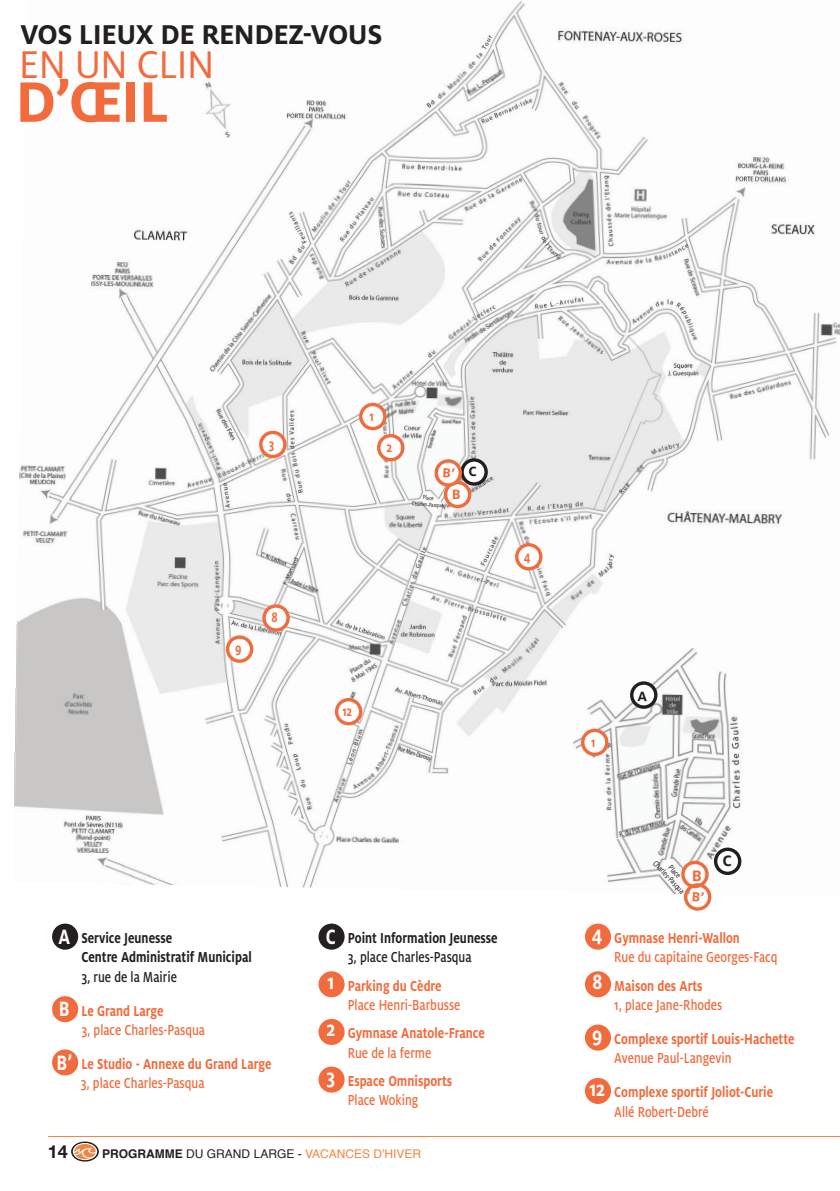
<style>
.page{position:relative;width:840px;height:1191px;background:#fff}
.page>*{position:absolute;margin:0;border:0;box-sizing:border-box;transform-origin:0 0}
.t1{font:700 63.2px "Milo OT";color:#f26b3d}
.t2{font:42.8px "Milo OT";letter-spacing:-.025em;color:#f26b3d}
.t3{font:700 30.2px "Milo OT";letter-spacing:-.015em;color:#231f20}
.t4{font:700 23px "Milo OT";color:#fff;scale:.8 1}
.t5{font:700 18px "Helvetica Neue";color:#231f20}
.t6{font:700 16px/19.2px "Milo OT";color:#f26b3d;scale:.8 1}
.t7{font:500 16px/19.2px "Milo OT";color:#f26b3d;scale:.8 1}
.t8{font:700 16px/19.2px "Milo OT";color:#231f20;scale:.8 1}
.t9{font:12px "Helvetica";color:#f58543}
.t10{font:8.2px "Myriad Pro";color:#231f20;scale:.8 1}
.t11{font:6.2px "Myriad Pro";color:#231f20;scale:.8 1}
.s1{font-weight:500}
.s2{font-weight:700}
.s3{font-weight:700;color:#231f20}
.s4{color:#231f20}
</style>
<div class="page">
<img style="left:14px;top:0;width:825px;height:897px">
<svg style="left:360px;top:404px;width:25px;height:25px"></svg>
<div style="left:359px;top:403px;width:27px;height:27px;border:3px solid #f26b3d;border-radius:50%"></div>
<svg style="left:582px;top:730px;width:24px;height:24px"></svg>
<div style="left:580px;top:728px;width:28px;height:28px;border:3px solid #f26b3d;border-radius:50%"></div>
<svg style="left:631px;top:683px;width:24px;height:24px"></svg>
<div style="left:629px;top:681px;width:28px;height:28px;border:3px solid #231f20;border-radius:50%"></div>
<svg style="left:445px;top:482px;width:24px;height:24px"></svg>
<div style="left:443px;top:481px;width:28px;height:27px;border:3px solid #f26b3d;border-radius:50%"></div>
<svg style="left:682px;top:862px;width:24px;height:24px"></svg>
<div style="left:680px;top:860px;width:28px;height:28px;border:3px solid #f26b3d;border-radius:50%"></div>
<div style="left:683px;top:883px;width:28px;height:27px;border:3px solid #f26b3d;border-radius:50%"></div>
<svg style="left:516px;top:544px;width:24px;height:25px"></svg>
<div style="left:514px;top:543px;width:28px;height:27px;border:3px solid #f26b3d;border-radius:50%"></div>
<svg style="left:227px;top:637px;width:24px;height:24px"></svg>
<div style="left:226px;top:635px;width:27px;height:28px;border:3px solid #f26b3d;border-radius:50%"></div>
<svg style="left:264px;top:606px;width:24px;height:24px"></svg>
<div style="left:262px;top:604px;width:28px;height:28px;border:3px solid #f26b3d;border-radius:50%"></div>
<svg style="left:336px;top:699px;width:24px;height:25px"></svg>
<div style="left:334px;top:698px;width:28px;height:27px;border:3px solid #f26b3d;border-radius:50%"></div>
<svg style="left:461px;top:460px;width:25px;height:24px"></svg>
<div style="left:460px;top:458px;width:27px;height:28px;border:3px solid #231f20;border-radius:50%"></div>
<svg style="left:715px;top:849px;width:24px;height:24px"></svg>
<div style="left:713px;top:847px;width:28px;height:28px;border:3px solid #231f20;border-radius:50%"></div>
<svg style="left:436px;top:461px;width:24px;height:24px"></svg>
<div style="left:434px;top:459px;width:28px;height:28px;border:3px solid #f26b3d;border-radius:50%"></div>
<div style="left:52px;top:923px;width:26px;height:26px;background:#231f20;border-radius:50%"></div>
<div style="left:52px;top:996px;width:26px;height:26px;background:#f26b3d;border-radius:50%"></div>
<div style="left:52px;top:1049px;width:26px;height:26px;background:#f26b3d;border-radius:50%"></div>
<div style="left:318px;top:923px;width:26px;height:26px;background:#231f20;border-radius:50%"></div>
<div style="left:318px;top:971px;width:26px;height:26px;background:#f26b3d;border-radius:50%"></div>
<div style="left:318px;top:1019px;width:26px;height:26px;background:#f26b3d;border-radius:50%"></div>
<div style="left:318px;top:1066px;width:26px;height:26px;background:#f26b3d;border-radius:50%"></div>
<div style="left:584px;top:923px;width:26px;height:26px;background:#f26b3d;border-radius:50%"></div>
<div style="left:584px;top:971px;width:26px;height:26px;background:#f26b3d;border-radius:50%"></div>
<div style="left:584px;top:1024px;width:26px;height:26px;background:#f26b3d;border-radius:50%"></div>
<div style="left:584px;top:1077px;width:26px;height:27px;background:#f26b3d;border-radius:50%"></div>
<svg style="left:71px;top:1141px;width:28px;height:20px"></svg>
<svg style="left:73px;top:1142px;width:24px;height:18px"></svg>
<hr style="left:48px;top:1136px;width:791px;height:1px;background:#f58543">
<svg style="left:378px;top:435px;width:24px;height:25px"></svg>
<div style="left:377px;top:434px;width:27px;height:27px;border:3px solid #f26b3d;border-radius:50%"></div>
<svg style="left:260px;top:432px;width:25px;height:24px"></svg>
<div style="left:259px;top:430px;width:27px;height:28px;border:3px solid #f26b3d;border-radius:50%"></div>
<svg style="left:369px;top:413px;width:3px;height:8px"></svg>
<svg style="left:591px;top:739px;width:3px;height:7px"></svg>
<svg style="left:637px;top:691px;width:9px;height:10px"></svg>
<svg style="left:452px;top:489px;width:8px;height:10px"></svg>
<svg style="left:692px;top:870px;width:8px;height:11px"></svg>
<svg style="left:524px;top:553px;width:6px;height:10px"></svg>
<svg style="left:235px;top:645px;width:6px;height:10px"></svg>
<svg style="left:272px;top:612px;width:5px;height:10px"></svg>
<svg style="left:342px;top:708px;width:9px;height:8px"></svg>
<svg style="left:469px;top:466px;width:7px;height:10px"></svg>
<svg style="left:723px;top:855px;width:8px;height:11px"></svg>
<svg style="left:692px;top:892px;width:11px;height:5px"></svg>
<svg style="left:443px;top:468px;width:11px;height:10px"></svg>
<svg style="left:387px;top:444px;width:4px;height:8px"></svg>
<svg style="left:269px;top:441px;width:5px;height:10px"></svg>
<p class="t3" style="left:20px;top:18px;width:363px">VOS LIEUX DE RENDEZ-VOUS</p>
<p class="t2" style="left:19px;top:41px;width:197px">EN UN CLIN</p>
<p class="t1" style="left:15px;top:66px;width:155px">D’ŒIL</p>
<p class="t11" style="left:423px;top:493px;width:15px;rotate:4deg">Place</p>
<p class="t11" style="left:412px;top:499px;width:41px;rotate:4deg">Charles-Pasqua</p>
<p class="t4" style="left:58px;top:923px;width:16px">A</p>
<p class="t8" style="left:81px;top:928px;width:214px">Service Jeunesse<br>Centre Administratif Municipal<br><span class="s1">3, rue de la Mairie</span></p>
<p class="t4" style="left:59px;top:996px;width:15px">B</p>
<p class="t7" style="left:81px;top:1001px;width:156px"><span class="s2">Le Grand Large<br></span>3, place Charles-Pasqua</p>
<p class="t4" style="left:56px;top:1049px;width:21px">B’</p>
<p class="t6" style="left:81px;top:1054px;width:240px">Le Studio - Annexe du Grand Large<br><span class="s1">3, place Charles-Pasqua</span></p>
<p class="t4" style="left:325px;top:923px;width:14px">C</p>
<p class="t8" style="left:347px;top:928px;width:189px">Point Information Jeunesse<br><span class="s1">3, place Charles-Pasqua</span></p>
<p class="t4" style="left:327px;top:968px;width:10px">1</p>
<p class="t7" style="left:347px;top:976px;width:142px"><span class="s2">Parking du Cèdre<br></span>Place Henri-Barbusse</p>
<p class="t4" style="left:326px;top:1016px;width:12px">2</p>
<p class="t6" style="left:347px;top:1023px;width:173px">Gymnase Anatole-France<br><span class="s1">Rue de la ferme</span></p>
<p class="t4" style="left:326px;top:1064px;width:12px">3</p>
<p class="t6" style="left:347px;top:1071px;width:132px">Espace Omnisports<br><span class="s1">Place Woking</span></p>
<p class="t5" style="left:48px;top:1137px;width:22px">14</p>
<p class="t9" style="left:102px;top:1145px;width:320px"><span class="s3">PROGRAMME</span> <span class="s4">DU GRAND LARGE -</span> VACANCES D'HIVER</p>
<p class="t10" style="left:657px;top:858px;width:54px;rotate:47deg">Charles-Pasqua</p>
<p class="t10" style="left:673px;top:863px;width:20px;rotate:47deg">Place</p>
<p class="t4" style="left:591px;top:921px;width:15px">4</p>
<p class="t7" style="left:614px;top:928px;width:205px"><span class="s2">Gymnase Henri-Wallon<br></span>Rue du capitaine Georges-Facq</p>
<p class="t4" style="left:592px;top:968px;width:14px">8</p>
<p class="t7" style="left:614px;top:976px;width:136px"><span class="s2">Maison des Arts<br></span>1, place Jane-Rhodes</p>
<p class="t4" style="left:592px;top:1022px;width:14px">9</p>
<p class="t6" style="left:614px;top:1029px;width:227px">Complexe sportif Louis-Hachette<br><span class="s1">Avenue Paul-Langevin</span></p>
<p class="t4" style="left:589px;top:1075px;width:21px">12</p>
<p class="t6" style="left:614px;top:1082px;width:200px">Complexe sportif Joliot-Curie<br><span class="s1">Allé Robert-Debré</span></p>
</div>
